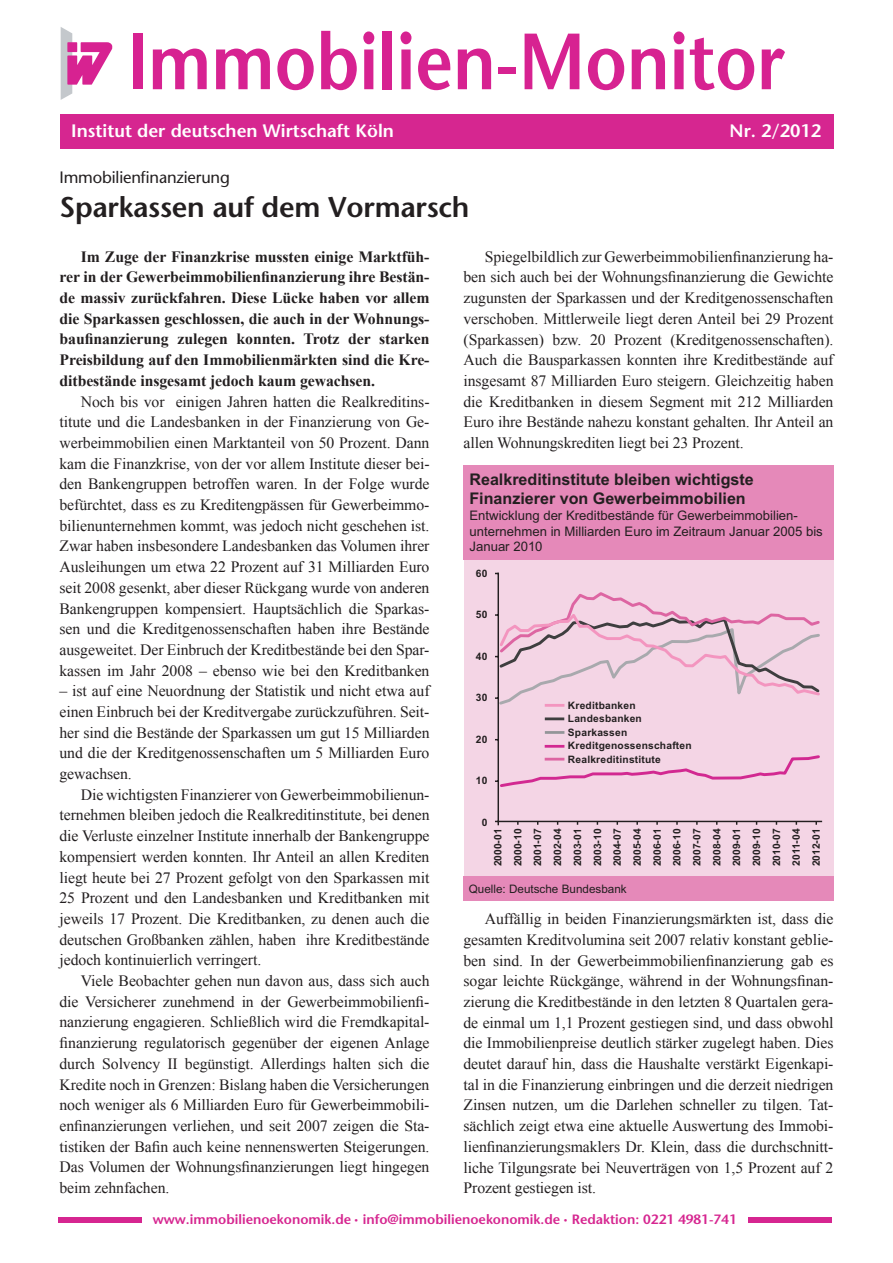
<style>
.page{position:relative;width:893px;height:1263px;background:#fff}
.page>*{position:absolute;margin:0;border:0;box-sizing:border-box;transform-origin:0 0}
.t1{font:600 28.5px "Stone Sans";letter-spacing:-.01em;color:#231f20}
.t2{font:600 18px "Stone Sans";color:#fff}
.t3{font:16.5px "Stone Sans";letter-spacing:-.01em;color:#231f20}
.t4{font:700 16.05px/19.4px "Arial";color:#231f20}
.t5{font:15.75px/20.7px "Times New Roman";letter-spacing:-.005em;color:#231f20;text-align:justify}
.t6{font:700 15.75px/20.7px "Times New Roman";letter-spacing:-.005em;color:#231f20;text-align:justify}
.t7{font:600 13.5px "Stone Sans";color:#d62690}
.t8{font:13.2px/15.8px "Arial";color:#231f20}
.t9{font:11.7px "Arial";color:#231f20}
.t10{font:700 10.2px/20px "Arial";letter-spacing:.02em;color:#231f20}
.t11{font:6px "Arial Narrow";color:#d62690}
</style>
<div class="page">
<div style="left:60px;top:114px;width:773px;height:34px;background:#d62690"></div>
<div style="left:58px;top:1218px;width:774px;height:5px;background:#d62690"></div>
<div style="left:464px;top:546px;width:370px;height:341px;background:#f4d5e5"></div>
<div style="left:463px;top:876px;width:371px;height:25px;background:#e589b9"></div>
<div style="left:463px;top:465px;width:371px;height:95px;background:#e589b9"></div>
<hr style="left:498px;top:573px;width:1px;height:252px;background:#231f20">
<hr style="left:495px;top:821px;width:327px;height:1px;background:#231f20">
<svg style="left:495px;top:590px;width:325px;height:117px"></svg>
<hr style="left:545px;top:745px;width:19px;height:3px;background:#d22991">
<hr style="left:545px;top:731px;width:19px;height:3px;background:#939598">
<hr style="left:545px;top:717px;width:19px;height:3px;background:#3e3e3f">
<hr style="left:545px;top:704px;width:19px;height:3px;background:#f395bf">
<svg style="left:495px;top:753px;width:325px;height:36px"></svg>
<div style="left:142px;top:1213px;width:606px;height:22px;background:#fff"></div>
<svg style="left:61px;top:27px;width:52px;height:73px"></svg>
<div style="left:133px;top:34px;width:9px;height:55px;background:#d72291"></div>
<svg style="left:153px;top:48px;width:54px;height:41px"></svg>
<svg style="left:216px;top:48px;width:54px;height:41px"></svg>
<svg style="left:277px;top:49px;width:37px;height:41px"></svg>
<svg style="left:321px;top:31px;width:36px;height:59px"></svg>
<svg style="left:363px;top:31px;width:11px;height:58px"></svg>
<div style="left:383px;top:31px;width:9px;height:58px;background:#d72291"></div>
<svg style="left:400px;top:31px;width:11px;height:58px"></svg>
<svg style="left:418px;top:49px;width:33px;height:41px"></svg>
<svg style="left:458px;top:49px;width:33px;height:40px"></svg>
<div style="left:499px;top:67px;width:17px;height:7px;background:#d72291"></div>
<svg style="left:525px;top:34px;width:54px;height:55px"></svg>
<svg style="left:588px;top:49px;width:36px;height:41px"></svg>
<svg style="left:632px;top:49px;width:33px;height:40px"></svg>
<svg style="left:673px;top:31px;width:11px;height:58px"></svg>
<svg style="left:690px;top:38px;width:64px;height:52px"></svg>
<svg style="left:762px;top:49px;width:23px;height:40px"></svg>
<p class="t2" style="left:71px;top:119px;width:324px">Institut der deutschen Wirtschaft Köln</p>
<p class="t2" style="left:730px;top:119px;width:93px">Nr. 2/2012</p>
<p class="t3" style="left:60px;top:167px;width:172px">Immobilienfinanzierung</p>
<h1 class="t1" style="left:60px;top:189px;width:411px">Sparkassen auf dem Vormarsch</h1>
<p class="t6" style="left:60px;top:246px;width:371px;text-indent:21px">Im Zuge der Finanzkrise mussten einige Marktfüh&shy;rer in der Gewerbeimmobilienfinanzierung ihre Bestän&shy;de massiv zurückfahren. Diese Lücke haben vor allem die Sparkassen geschlossen, die auch in der Wohnungs&shy;baufinanzierung zulegen konnten. Trotz der starken Preisbildung auf den Immobilienmärkten sind die Kre&shy;ditbestände insgesamt jedoch kaum gewachsen.</p>
<p class="t5" style="left:60px;top:391px;width:372px;text-indent:21px">Noch bis vor einigen Jahren hatten die Realkreditins&shy;titute und die Landesbanken in der Finanzierung von Ge&shy;werbeimmobilien einen Marktanteil von 50 Prozent. Dann kam die Finanzkrise, von der vor allem Institute dieser bei&shy;den Bankengruppen betroffen waren. In der Folge wurde befürchtet, dass es zu Kreditengpässen für Gewerbeimmo&shy;bilienunternehmen kommt, was jedoch nicht geschehen ist.<br>Zwar haben insbesondere Landesbanken das Volumen ihrer Ausleihungen um etwa 22 Prozent auf 31 Milliarden Euro seit 2008 gesenkt, aber dieser Rückgang wurde von anderen Bankengruppen kompensiert. Hauptsächlich die Sparkas&shy;sen und die Kreditgenossenschaften haben ihre Bestände ausgeweitet. Der Einbruch der Kreditbestände bei den Spar&shy;kassen im Jahr 2008 – ebenso wie bei den Kreditbanken</p>
<p class="t5" style="left:60px;top:680px;width:372px">– ist auf eine Neuordnung der Statistik und nicht etwa auf einen Einbruch bei der Kreditvergabe zurückzuführen. Seit&shy;her sind die Bestände der Sparkassen um gut 15 Milliarden und die der Kreditgenossenschaften um 5 Milliarden Euro gewachsen.</p>
<p class="t5" style="left:60px;top:784px;width:372px;text-indent:21px">Die wichtigsten Finanzierer von Gewerbeimmobilienun&shy;ternehmen bleiben jedoch die Realkreditinstitute, bei denen die Verluste einzelner Institute innerhalb der Bankengruppe kompensiert werden konnten. Ihr Anteil an allen Krediten liegt heute bei 27 Prozent gefolgt von den Sparkassen mit 25 Prozent und den Landesbanken und Kreditbanken mit jeweils 17 Prozent. Die Kreditbanken, zu denen auch die deutschen Großbanken zählen, haben ihre Kreditbestände jedoch kontinuierlich verringert.</p>
<p class="t5" style="left:60px;top:970px;width:371px;text-indent:21px">Viele Beobachter gehen nun davon aus, dass sich auch die Versicherer zunehmend in der Gewerbeimmobilienfi&shy;nanzierung engagieren. Schließlich wird die Fremdkapital&shy;finanzierung regulatorisch gegenüber der eigenen Anlage durch Solvency II begünstigt. Allerdings halten sich die Kredite noch in Grenzen: Bislang haben die Versicherungen noch weniger als 6 Milliarden Euro für Gewerbeimmobili&shy;enfinanzierungen verliehen, und seit 2007 zeigen die Sta&shy;tistiken der Bafin auch keine nennenswerten Steigerungen.<br>Das Volumen der Wohnungsfinanzierungen liegt hingegen beim zehnfachen.</p>
<p class="t5" style="left:463px;top:246px;width:371px;text-indent:21px">Spiegelbildlich zur Gewerbeimmobilienfinanzierung ha&shy;ben sich auch bei der Wohnungsfinanzierung die Gewichte zugunsten der Sparkassen und der Kreditgenossenschaften verschoben. Mittlerweile liegt deren Anteil bei 29 Prozent (Sparkassen) bzw. 20 Prozent (Kreditgenossenschaften).<br>Auch die Bausparkassen konnten ihre Kreditbestände auf insgesamt 87 Milliarden Euro steigern. Gleichzeitig haben die Kreditbanken in diesem Segment mit 212 Milliarden Euro ihre Bestände nahezu konstant gehalten. Ihr Anteil an allen Wohnungskrediten liegt bei 23 Prozent.</p>
<p class="t4" style="left:469px;top:470px;width:286px">Realkreditinstitute bleiben wichtigste<br>Finanzierer von Gewerbeimmobilien</p>
<p class="t8" style="left:469px;top:507px;width:355px">Entwicklung der Kreditbestände für Gewerbeimmobilien&shy;unternehmen in Milliarden Euro im Zeitraum Januar 2005 bis<br>Januar 2010</p>
<p class="t10" style="left:476px;top:563px;width:13px">60</p>
<p class="t10" style="left:476px;top:605px;width:13px">50</p>
<p class="t10" style="left:476px;top:647px;width:13px">40</p>
<p class="t10" style="left:476px;top:688px;width:13px">30</p>
<p class="t10" style="left:476px;top:730px;width:13px">20</p>
<p class="t10" style="left:476px;top:771px;width:13px">10</p>
<p class="t10" style="left:482px;top:813px;width:7px">0</p>
<p class="t10" style="left:568px;top:699px;width:125px;line-height:13.5px">Kreditbanken<br>Landesbanken<br>Sparkassen<br>Kreditgenossenschaften<br>Realkreditinstitute</p>
<p class="t10" style="left:488px;top:866px;width:39px;text-align:justify;rotate:-90deg">2000-01<br>2000-10<br>2001-07<br>2002-04<br>2003-01<br>2003-10<br>2004-07<br>2005-04<br>2006-01<br>2006-10<br>2007-07<br>2008-04<br>2009-01<br>2009-10<br>2010-07<br>2011-04<br>2012-01</p>
<p class="t9" style="left:469px;top:881px;width:160px">Quelle: Deutsche Bundesbank</p>
<p class="t5" style="left:463px;top:908px;width:372px;text-indent:21px">Auffällig in beiden Finanzierungsmärkten ist, dass die gesamten Kreditvolumina seit 2007 relativ konstant geblie&shy;ben sind. In der Gewerbeimmobilienfinanzierung gab es sogar leichte Rückgänge, während in der Wohnungsfinan&shy;zierung die Kreditbestände in den letzten 8 Quartalen gera&shy;de einmal um 1,1 Prozent gestiegen sind, und dass obwohl die Immobilienpreise deutlich stärker zugelegt haben. Dies deutet darauf hin, dass die Haushalte verstärkt Eigenkapi&shy;tal in die Finanzierung einbringen und die derzeit niedrigen Zinsen nutzen, um die Darlehen schneller zu tilgen. Tat&shy;sächlich zeigt etwa eine aktuelle Auswertung des Immobi&shy;lienfinanzierungsmaklers Dr. Klein, dass die durchschnitt&shy;liche Tilgungsrate bei Neuverträgen von 1,5 Prozent auf 2<br>Prozent gestiegen ist.</p>
<p class="t7" style="left:153px;top:1211px;width:585px">www.immobilienoekonomik.de info@immobilienoekonomik.de Redaktion: 0221 4981-741</p>
<p class="t11" style="left:354px;top:1215px;width:5px">●</p>
<p class="t11" style="left:564px;top:1215px;width:5px">●</p>
</div>
